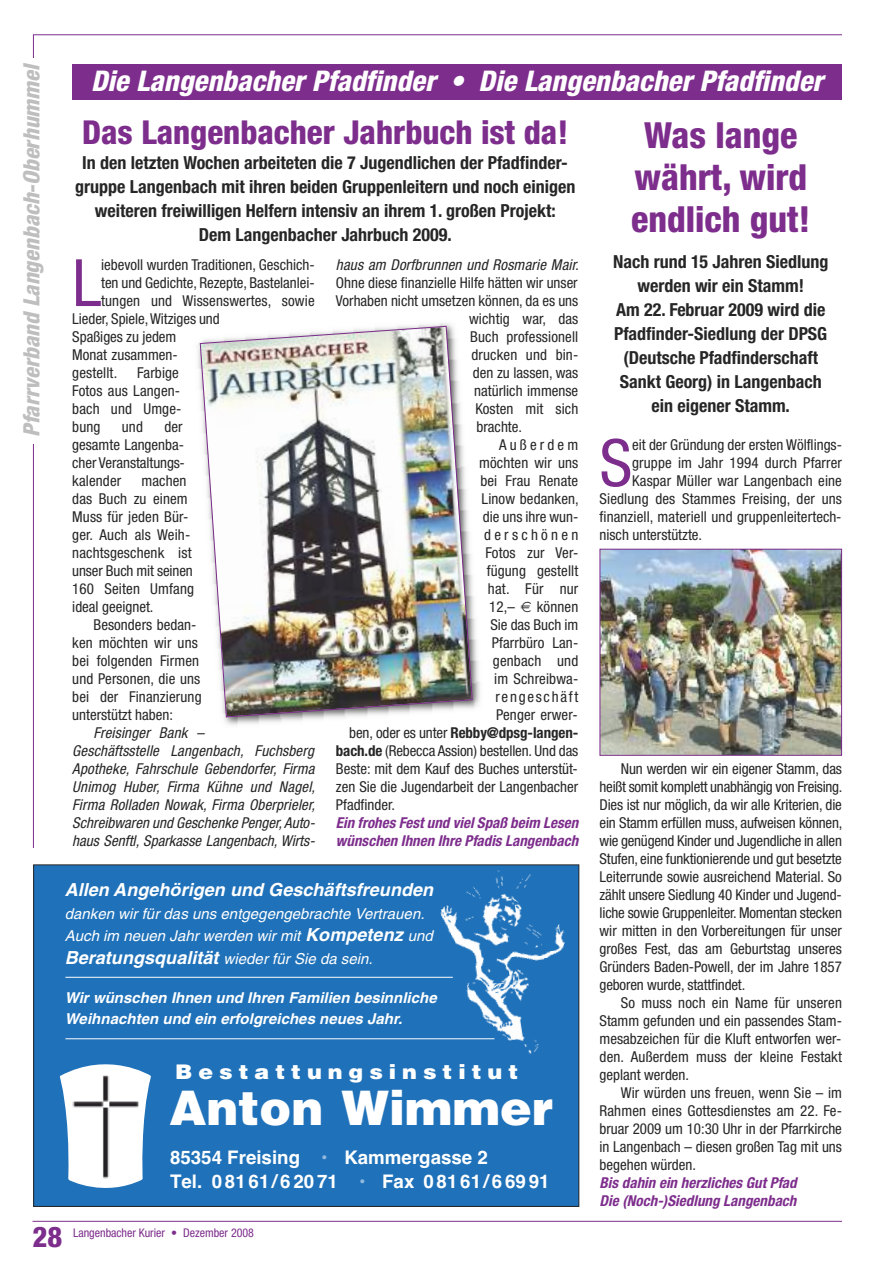
<style>
.page{position:relative;width:893px;height:1263px;background:#fff}
.page>*{position:absolute;margin:0;border:0;box-sizing:border-box;transform-origin:0 0}
.t1{font:condensed 65.4px "Helvetica Neue";color:#7d2d8c}
.t2{font:900 47.7px "Helvetica";color:#fff}
.t3{font:800 condensed 36px/42px "Helvetica Neue";color:#7d2d8c;text-align:center}
.t4{font:800 condensed 33px "Helvetica Neue";color:#7d2d8c}
.t5{font:italic 800 condensed 28.5px "Helvetica Neue";letter-spacing:.005em;color:#fff}
.t6{font:800 condensed 28.5px "Helvetica Neue";color:#7d2d8c}
.t7{font:italic 800 condensed 22.5px "Helvetica Neue";letter-spacing:.005em;color:#bebebe}
.t8{font:900 20.1px "Helvetica";letter-spacing:.27em;color:#fff;scale:1.1 1}
.t9{font:18.75px/24px "Helvetica Bold TT";color:#fff}
.t10{font:700 condensed 18px/24px "Helvetica Neue";color:#272627;text-align:center}
.t11{font:italic 700 18px "Helvetica";letter-spacing:.005em;color:#fff}
.t12{font:condensed 15px/18px "Helvetica Neue";color:#272627}
.t13{font:italic condensed 15px/18px "Helvetica Neue";letter-spacing:.01em;color:#272627}
.t14{font:italic 700 condensed 15px/18px "Helvetica Neue";letter-spacing:.005em;color:#7d2d8c}
.t15{font:italic 15px/22.5px "Helvetica";letter-spacing:.005em;color:#fff}
.t16{font:italic 700 15px/21px "Helvetica";letter-spacing:.005em;color:#fff}
.t17{font:700 condensed 15px "Helvetica Neue";letter-spacing:-.005em;color:#272627}
.t18{font:condensed 15px "Helvetica Neue";letter-spacing:.115em;color:#272627}
.t19{font:condensed 15px "Helvetica Neue";letter-spacing:.22em;color:#272627}
.t20{font:condensed 15px "Helvetica Neue";letter-spacing:.21em;color:#272627}
.t21{font:condensed 12px "Helvetica Neue";color:#7d2d8c}
.s1{font-weight:400}
.s2{font-weight:700}
.s3{font-weight:700;font-size:18px}
.s4{color:#8fb8dc}
</style>
<div class="page">
<hr style="left:33px;top:34px;width:1px;height:814px;background:#7d2d8c">
<div style="left:23px;top:58px;width:27px;height:386px;background:#fff"></div>
<hr style="left:33px;top:1221px;width:809px;height:1px;background:#7d2d8c">
<hr style="left:33px;top:34px;width:809px;height:1px;background:#7d2d8c">
<div style="left:34px;top:865px;width:545px;height:341px;background:#1f71b9"></div>
<img style="left:60px;top:1064px;width:91px;height:124px">
<img style="left:434px;top:864px;width:146px;height:202px">
<hr style="left:65px;top:977px;width:388px;height:1px;background:#fff">
<hr style="left:65px;top:1038px;width:429px;height:1px;background:#fff">
<div style="left:72px;top:64px;width:770px;height:36px;background:#7d2d8c"></div>
<img style="left:602px;top:551px;width:238px;height:203px">
<div style="left:600px;top:549px;width:242px;height:207px;border:1px solid #7d2d8c"></div>
<img style="left:197px;top:323px;width:283px;height:402px">
<img style="left:199px;top:326px;width:274px;height:392px">
<h3 class="t7" style="left:23px;top:437px;width:374px;rotate:-90deg">Pfarrverband Langenbach-Oberhummel</h3>
<h3 class="t5" style="left:91px;top:70px;width:734px">Die Langenbacher Pfadfinder • Die Langenbacher Pfadfinder</h3>
<h3 class="t4" style="left:82px;top:120px;width:488px">Das Langenbacher Jahrbuch ist da!</h3>
<p class="t10" style="left:75px;top:152px;width:502px">In den letzten Wochen arbeiteten die 7 Jugendlichen der Pfadfinder&shy;gruppe Langenbach mit ihren beiden Gruppenleitern und noch einigen weiteren freiwilligen Helfern intensiv an ihrem 1. großen Projekt:<br>Dem Langenbacher Jahrbuch 2009.</p>
<h3 class="t3" style="left:631px;top:117px;width:181px">Was lange währt, wird endlich gut!</h3>
<p class="t10" style="left:613px;top:252px;width:217px">Nach rund 15 Jahren Siedlung werden wir ein Stamm!<br>Am 22. Februar 2009 wird die<br>Pfadfinder-Siedlung der DPSG (Deutsche Pfadfinderschaft<br>Sankt Georg) in Langenbach ein eigener Stamm.</p>
<h1 class="t1" style="left:72px;top:259px;width:31px">L</h1>
<p class="t12" style="left:101px;top:257px;width:215px">iebevoll wurden Traditionen, Geschich-</p>
<p class="t13" style="left:336px;top:257px;width:244px">haus am Dorfbrunnen und Rosmarie Mair.</p>
<p class="t12" style="left:336px;top:275px;width:243px">Ohne diese finanzielle Hilfe hätten wir unser</p>
<p class="t12" style="left:336px;top:293px;width:244px">Vorhaben nicht umsetzen können, da es uns</p>
<p class="t12" style="left:469px;top:311px;width:111px">wichtig war, das</p>
<p class="t12" style="left:470px;top:329px;width:110px">Buch professionell</p>
<p class="t12" style="left:472px;top:347px;width:108px">drucken und bin-</p>
<p class="t12" style="left:473px;top:365px;width:107px">den zu lassen, was</p>
<p class="t12" style="left:474px;top:383px;width:106px">natürlich immense</p>
<p class="t12" style="left:475px;top:401px;width:104px">Kosten mit sich</p>
<p class="t12" style="left:477px;top:419px;width:47px">brachte.</p>
<p class="t20" style="left:499px;top:439px;width:81px">Außerdem</p>
<p class="t12" style="left:479px;top:455px;width:101px">möchten wir uns</p>
<p class="t12" style="left:480px;top:473px;width:99px">bei Frau Renate</p>
<p class="t12" style="left:482px;top:491px;width:99px">Linow bedanken,</p>
<p class="t12" style="left:483px;top:509px;width:97px">die uns ihre wun-</p>
<p class="t19" style="left:484px;top:529px;width:96px">derschönen</p>
<p class="t12" style="left:485px;top:545px;width:94px">Fotos zur Ver-</p>
<p class="t12" style="left:487px;top:563px;width:93px">fügung gestellt</p>
<p class="t12" style="left:488px;top:581px;width:92px">hat. Für nur</p>
<p class="t12" style="left:489px;top:599px;width:27px">12,–</p>
<p class="t12" style="left:537px;top:599px;width:43px">können</p>
<p class="t12" style="left:490px;top:617px;width:89px">Sie das Buch im</p>
<p class="t12" style="left:492px;top:635px;width:88px">Pfarrbüro Lan-</p>
<p class="t12" style="left:493px;top:653px;width:87px">genbach und</p>
<p class="t12" style="left:494px;top:671px;width:86px">im Schreibwa-</p>
<p class="t18" style="left:495px;top:691px;width:84px">rengeschäft</p>
<p class="t12" style="left:496px;top:707px;width:83px">Penger erwer-</p>
<p class="t17" style="left:349px;top:724px;width:231px"><span class="s1">ben, oder es unter</span> Rebby@dpsg-langen-</p>
<p class="t12" style="left:336px;top:743px;width:244px"><span class="s2">bach.de</span> (Rebecca Assion) bestellen. Und das</p>
<p class="t12" style="left:336px;top:761px;width:243px">Beste: mit dem Kauf des Buches unterstüt-</p>
<p class="t12" style="left:336px;top:779px;width:244px">zen Sie die Jugendarbeit der Langenbacher</p>
<p class="t12" style="left:336px;top:797px;width:61px">Pfadfinder.</p>
<p class="t14" style="left:336px;top:815px;width:244px">Ein frohes Fest und viel Spaß beim Lesen wünschen Ihnen Ihre Pfadis Langenbach</p>
<p class="t12" style="left:101px;top:275px;width:215px">ten und Gedichte, Rezepte, Bastelanlei-</p>
<p class="t12" style="left:101px;top:293px;width:215px">tungen und Wissenswertes, sowie</p>
<p class="t12" style="left:72px;top:311px;width:149px">Lieder, Spiele,Witziges und</p>
<p class="t12" style="left:72px;top:329px;width:106px">Spaßiges zu jedem</p>
<p class="t12" style="left:72px;top:347px;width:107px">Monat zusammen-</p>
<p class="t12" style="left:72px;top:365px;width:46px">gestellt.</p>
<p class="t12" style="left:72px;top:365px;width:111px;text-indent:65px">Farbige<br>Fotos aus Langen&shy;bach und Umge&shy;bung</p>
<p class="t12" style="left:72px;top:419px;width:114px;text-indent:92px">der gesamte Langenba&shy;cher Veranstaltungs&shy;kalender</p>
<p class="t12" style="left:122px;top:419px;width:23px">und</p>
<h1 class="t1" style="left:600px;top:439px;width:34px">S</h1>
<p class="t12" style="left:632px;top:437px;width:211px">eit der Gründung der ersten Wölflings-</p>
<p class="t12" style="left:632px;top:455px;width:211px">gruppe im Jahr 1994 durch Pfarrer</p>
<p class="t12" style="left:632px;top:473px;width:211px">Kaspar Müller war Langenbach eine</p>
<p class="t12" style="left:600px;top:491px;width:244px">Siedlung des Stammes Freising, der uns</p>
<p class="t12" style="left:600px;top:509px;width:243px">finanziell, materiell und gruppenleitertech-</p>
<p class="t12" style="left:600px;top:527px;width:104px">nisch unterstützte.</p>
<p class="t12" style="left:72px;top:473px;width:123px;text-indent:69px">machen das Buch zu einem<br>Muss für jeden Bür&shy;ger. Auch als Weih&shy;nachtsgeschenk ist unser Buch mit seinen<br>160 Seiten Umfang ideal geeignet.</p>
<p class="t12" style="left:72px;top:617px;width:131px;text-indent:21px">Besonders bedan&shy;ken möchten wir uns bei folgenden Firmen und Personen, die uns bei der Finanzierung unterstützt haben:</p>
<p class="t13" style="left:72px;top:725px;width:244px;text-indent:21px">Freisinger Bank –<br>Geschäftsstelle Langenbach, Fuchsberg Apotheke, Fahrschule Gebendorfer, Firma Unimog Huber, Firma Kühne und Nagel, Firma Rolladen Nowak, Firma Oberprieler, Schreibwaren und Geschenke Penger, Auto&shy;haus Senftl, Sparkasse Langenbach, Wirts-</p>
<p class="t12" style="left:600px;top:761px;width:244px;text-align:justify;text-indent:21px">Nun werden wir ein eigener Stamm, das heißt somit komplett unabhängig von Freising.<br>Dies ist nur möglich, da wir alle Kriterien, die ein Stamm erfüllen muss, aufweisen können, wie genügend Kinder und Jugendliche in allen Stufen, eine funktionierende und gut besetzte Leiterrunde sowie ausreichend Material. So zählt unsere Siedlung 40 Kinder und Jugend&shy;liche sowie Gruppenleiter. Momentan stecken wir mitten in den Vorbereitungen für unser großes Fest, das am Geburtstag unseres Gründers Baden-Powell, der im Jahre 1857 geboren wurde, stattfindet.</p>
<p class="t12" style="left:600px;top:995px;width:244px;text-align:justify;text-indent:21px">So muss noch ein Name für unseren Stamm gefunden und ein passendes Stam&shy;mesabzeichen für die Kluft entworfen wer&shy;den. Außerdem muss der kleine Festakt geplant werden.</p>
<p class="t12" style="left:600px;top:1085px;width:244px;text-align:justify;text-indent:21px">Wir würden uns freuen, wenn Sie – im Rahmen eines Gottesdienstes am 22. Fe&shy;bruar 2009 um 10:30 Uhr in der Pfarrkirche in Langenbach – diesen großen Tag mit uns begehen würden.</p>
<p class="t14" style="left:600px;top:1175px;width:199px">Bis dahin ein herzliches Gut Pfad<br>Die (Noch-)Siedlung Langenbach</p>
<p class="t11" style="left:65px;top:883px;width:370px">Allen Angehörigen und Geschäftsfreunden</p>
<p class="t15" style="left:65px;top:903px;width:370px">danken wir für das uns entgegengebrachte Vertrauen.<br>Auch im neuen Jahr werden wir mit <span class="s3">Kompetenz</span> und<br><span class="s3">Beratungsqualität</span> wieder für Sie da sein.</p>
<p class="t16" style="left:65px;top:988px;width:374px">Wir wünschen Ihnen und Ihren Familien besinnliche<br>Weihnachten und ein erfolgreiches neues Jahr.</p>
<h3 class="t8" style="left:175px;top:1060px;width:313px">Bestattungsinstitut</h3>
<h2 class="t2" style="left:170px;top:1081px;width:385px">Anton Wimmer</h2>
<p class="t9" style="left:170px;top:1145px;width:381px">85354 Freising <span class="s4">•</span> Kammergasse 2<br>Tel. 08161/62071 <span class="s4">•</span> Fax 08161/66991</p>
<h3 class="t6" style="left:33px;top:1227px;width:31px">28</h3>
<p class="t21" style="left:73px;top:1228px;width:183px">Langenbacher Kurier • Dezember 2008</p>
</div>
